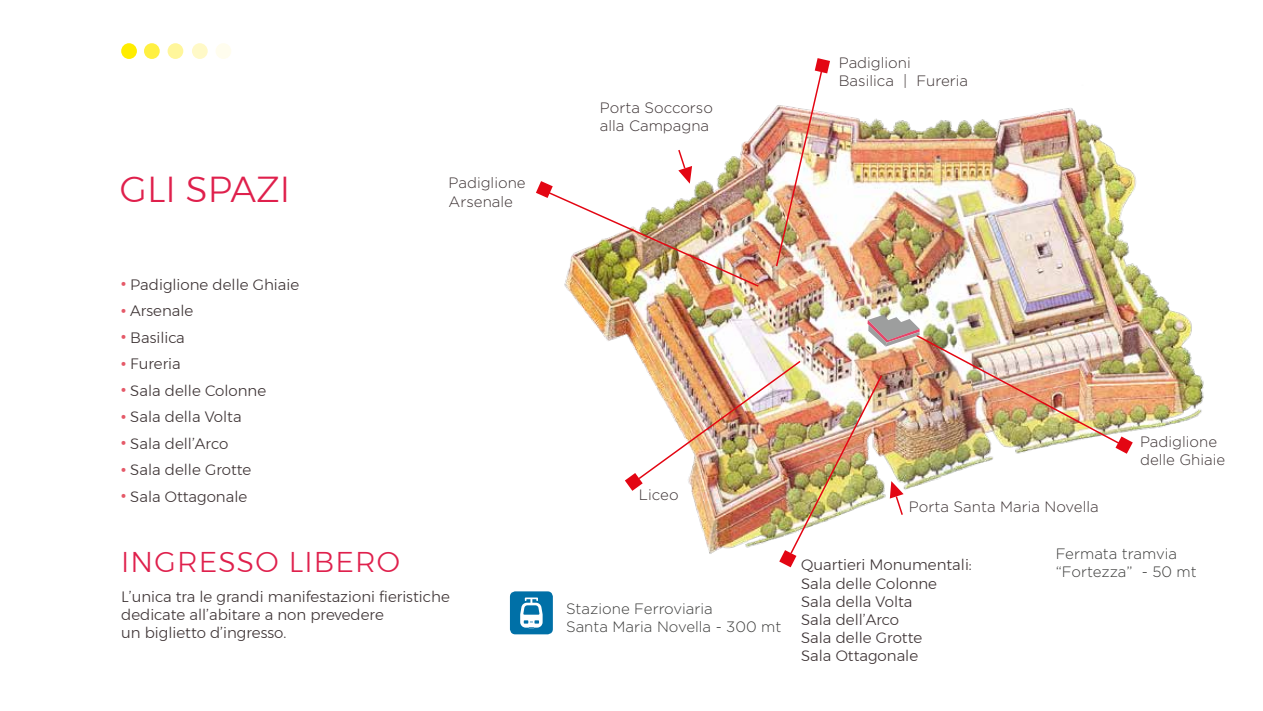
<style>
.page{position:relative;width:1263px;height:711px;background:#fff}
.page>*{position:absolute;margin:0;border:0;box-sizing:border-box;transform-origin:0 0}
.t1{font:300 36px "Montserrat";color:#df204c}
.t2{font:300 28.5px "Montserrat";letter-spacing:.04em;color:#df204c}
.t3{font:300 15px/18px "Montserrat";color:#3c3233}
.t4{font:300 15px/18px "Gotham";color:#3c3233}
.t5{font:300 15px/18px "Gotham";color:#3c3c3b}
.s1{font-weight:700;color:#e55a69}
</style>
<div class="page">
<div style="left:216px;top:43px;width:15px;height:16px;background:#fffdee;border-radius:50%"></div>
<div style="left:192px;top:43px;width:16px;height:16px;background:#fff9c7;border-radius:50%"></div>
<div style="left:168px;top:43px;width:15px;height:16px;background:#fff69b;border-radius:50%"></div>
<div style="left:144px;top:43px;width:16px;height:16px;background:#fff042;border-radius:50%"></div>
<div style="left:121px;top:43px;width:16px;height:16px;background:#ffed00;border-radius:50%"></div>
<img style="left:566px;top:108px;width:638px;height:323px">
<div style="left:510px;top:591px;width:43px;height:43px;background:#0070a7;border-radius:5px"></div>
<svg style="left:520px;top:597px;width:23px;height:30px"></svg>
<img style="left:775px;top:58px;width:55px;height:210px">
<img style="left:536px;top:148px;width:224px;height:140px">
<img style="left:625px;top:314px;width:508px;height:253px">
<h1 class="t1" style="left:120px;top:162px;width:172px">GLI SPAZI</h1>
<p class="t3" style="left:121px;top:275px;width:180px"><span class="s1">•</span> Padiglione delle Ghiaie</p>
<p class="t3" style="left:121px;top:301px;width:74px"><span class="s1">•</span> Arsenale</p>
<p class="t3" style="left:121px;top:328px;width:65px"><span class="s1">•</span> Basilica</p>
<p class="t3" style="left:121px;top:354px;width:61px"><span class="s1">•</span> Fureria</p>
<p class="t3" style="left:121px;top:381px;width:147px"><span class="s1">•</span> Sala delle Colonne</p>
<p class="t3" style="left:121px;top:407px;width:122px"><span class="s1">•</span> Sala della Volta</p>
<p class="t3" style="left:121px;top:434px;width:109px"><span class="s1">•</span> Sala dell’Arco</p>
<p class="t3" style="left:121px;top:460px;width:132px"><span class="s1">•</span> Sala delle Grotte</p>
<p class="t3" style="left:121px;top:487px;width:128px"><span class="s1">•</span> Sala Ottagonale</p>
<p class="t4" style="left:449px;top:174px;width:79px">Padiglione<br>Arsenale</p>
<h2 class="t2" style="left:121px;top:539px;width:280px">INGRESSO LIBERO</h2>
<p class="t3" style="left:121px;top:587px;width:330px">L’unica tra le grandi manifestazioni fieristiche dedicate all’abitare a non prevedere<br>un biglietto d’ingresso.</p>
<p class="t4" style="left:600px;top:98px;width:115px">Porta Soccorso alla Campagna</p>
<p class="t4" style="left:839px;top:53px;width:131px">Padiglioni<br>Basilica | Fureria</p>
<p class="t4" style="left:639px;top:484px;width:41px">Liceo</p>
<p class="t5" style="left:566px;top:598px;width:217px">Stazione Ferroviaria<br>Santa Maria Novella - 300 mt</p>
<p class="t4" style="left:909px;top:497px;width:191px">Porta Santa Maria Novella</p>
<p class="t4" style="left:1140px;top:432px;width:87px">Padiglione delle Ghiaie</p>
<p class="t3" style="left:801px;top:555px;width:172px">Quartieri Monumentali:<br>Sala delle Colonne<br>Sala della Volta<br>Sala dell’Arco<br>Sala delle Grotte<br>Sala Ottagonale</p>
<p class="t5" style="left:1056px;top:544px;width:143px">Fermata tramvia “Fortezza” - 50 mt</p>
</div>
